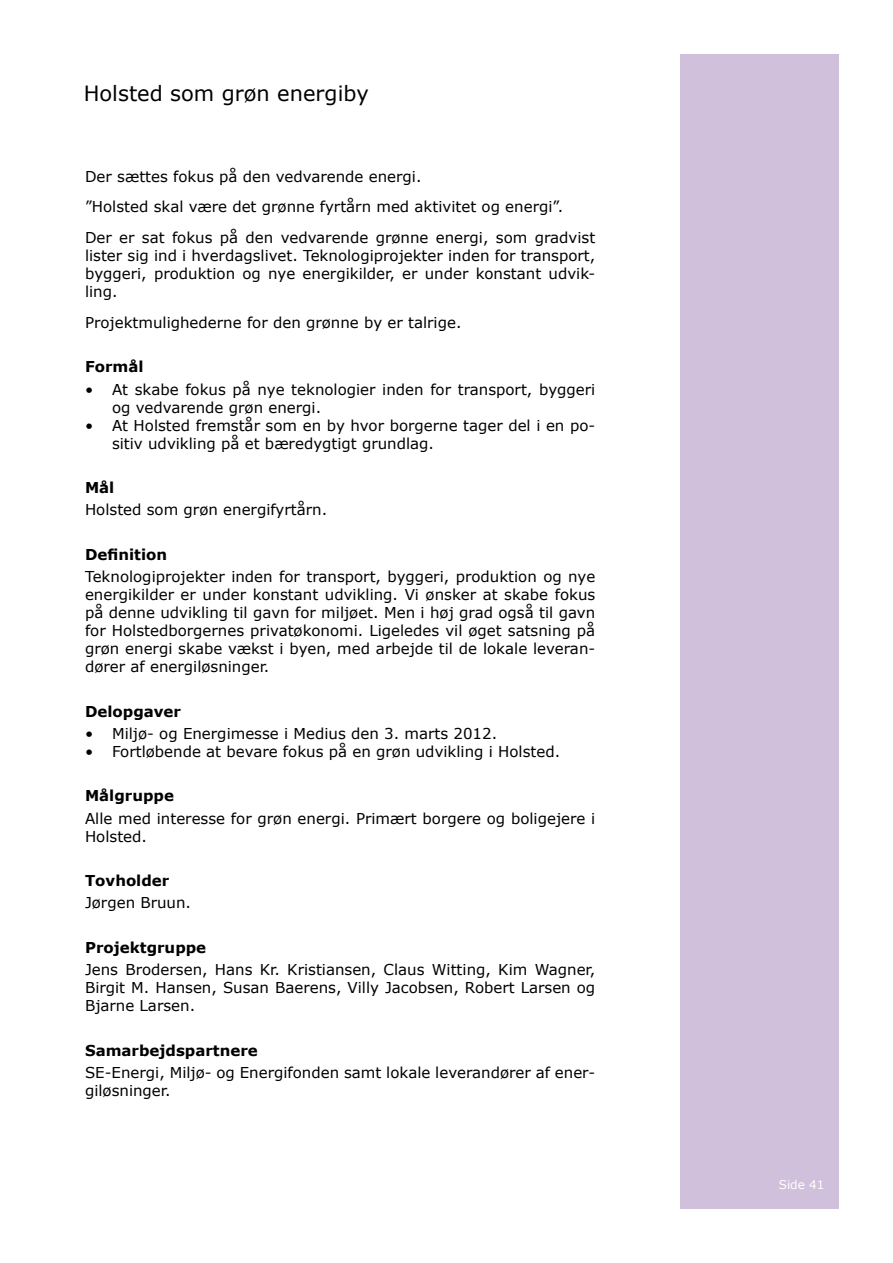
<style>
.page{position:relative;width:893px;height:1263px;background:#fff}
.page>*{position:absolute;margin:0;border:0;box-sizing:border-box;transform-origin:0 0}
.t1{font:21px "Verdana";color:#000}
.t2{font:15px/18px "Verdana";color:#000}
.t3{font:700 15px "Verdana";color:#000}
.t4{font:12px "Verdana";color:#fff}
</style>
<div class="page">
<div style="left:680px;top:54px;width:159px;height:1155px;background:#d1c0db"></div>
<h1 class="t1" style="left:84px;top:80px;width:287px">Holsted som grøn energiby</h1>
<p class="t2" style="left:85px;top:160px;width:512px;line-height:30.8px">Der sættes fokus på den vedvarende energi.<br>”Holsted skal være det grønne fyrtårn med aktivitet og energi”.<br>Der er sat fokus på den vedvarende grønne energi, som gradvist</p>
<p class="t2" style="left:85px;top:246px;width:512px;text-align:justify">lister sig ind i hverdagslivet. Teknologiprojekter inden for transport, byggeri, produktion og nye energikilder, er under konstant udvik&shy;ling.</p>
<p class="t2" style="left:85px;top:313px;width:378px">Projektmulighederne for den grønne by er talrige.</p>
<p class="t3" style="left:85px;top:357px;width:60px">Formål</p>
<p class="t2" style="left:112px;top:380px;width:485px;text-indent:-27px">• At skabe fokus på nye teknologier inden for transport, byggeri og vedvarende grøn energi.</p>
<p class="t2" style="left:112px;top:416px;width:485px;text-indent:-27px">• At Holsted fremstår som en by hvor borgerne tager del i en po&shy;sitiv udvikling på et bæredygtigt grundlag.</p>
<p class="t3" style="left:85px;top:478px;width:31px">Mål</p>
<p class="t2" style="left:85px;top:500px;width:244px">Holsted som grøn energifyrtårn.</p>
<p class="t3" style="left:85px;top:545px;width:84px">Definition</p>
<p class="t2" style="left:85px;top:567px;width:512px;text-align:justify">Teknologiprojekter inden for transport, byggeri, produktion og nye energikilder er under konstant udvikling. Vi ønsker at skabe fokus på denne udvikling til gavn for miljøet. Men i høj grad også til gavn for Holstedborgernes privatøkonomi. Ligeledes vil øget satsning på grøn energi skabe vækst i byen, med arbejde til de lokale leveran&shy;dører af energiløsninger.</p>
<p class="t3" style="left:85px;top:702px;width:97px">Delopgaver</p>
<p class="t2" style="left:85px;top:724px;width:414px">• Miljø- og Energimesse i Medius den 3. marts 2012.</p>
<p class="t2" style="left:85px;top:742px;width:477px">• Fortløbende at bevare fokus på en grøn udvikling i Holsted.</p>
<p class="t3" style="left:85px;top:786px;width:90px">Målgruppe</p>
<p class="t2" style="left:85px;top:809px;width:512px">Alle med interesse for grøn energi. Primært borgere og boligejere i<br>Holsted.</p>
<p class="t3" style="left:85px;top:871px;width:86px">Tovholder</p>
<p class="t2" style="left:85px;top:893px;width:108px">Jørgen Bruun.</p>
<p class="t3" style="left:85px;top:938px;width:123px">Projektgruppe</p>
<p class="t2" style="left:85px;top:960px;width:512px;text-align:justify">Jens Brodersen, Hans Kr. Kristiansen, Claus Witting, Kim Wagner, Birgit M. Hansen, Susan Baerens, Villy Jacobsen, Robert Larsen og Bjarne Larsen.</p>
<p class="t3" style="left:85px;top:1041px;width:174px">Samarbejdspartnere</p>
<p class="t2" style="left:85px;top:1063px;width:512px">SE-Energi, Miljø- og Energifonden samt lokale leverandører af ener&shy;giløsninger.</p>
<p class="t4" style="left:779px;top:1176px;width:47px">Side 41</p>
</div>
